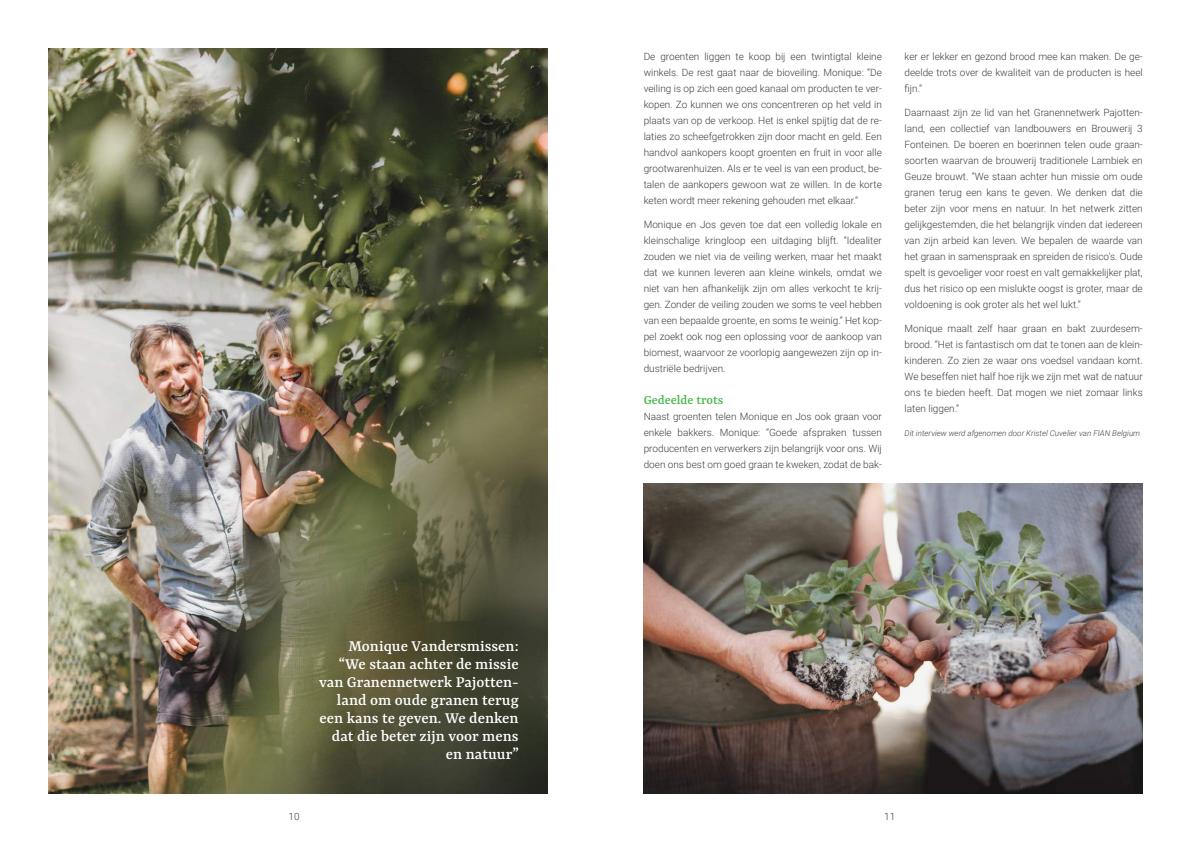
<style>
.page{position:relative;width:1191px;height:842px;background:#fff}
.page>*{position:absolute;margin:0;border:0;box-sizing:border-box;transform-origin:0 0}
.t1{font:500 17px/18px "Yrsa";color:#fff;text-align:right}
.t2{font:500 14px "Yrsa";color:#42b649}
.t3{font:300 10px/16px "Roboto";color:#3e3e3f;text-align:justify}
.t4{font:italic 300 8px "Roboto";color:#3e3e3f}
</style>
<div class="page">
<img style="left:48px;top:48px;width:499px;height:746px">
<img style="left:643px;top:484px;width:499px;height:310px">
<p class="t3" style="left:643px;top:48px;width:240px">De groenten liggen te koop bij een twintigtal kleine winkels. De rest gaat naar de bioveiling. Monique: “De veiling is op zich een goed kanaal om producten te ver&shy;kopen. Zo kunnen we ons concentreren op het veld in plaats van op de verkoop. Het is enkel spijtig dat de re&shy;laties zo scheefgetrokken zijn door macht en geld. Een handvol aankopers koopt groenten en fruit in voor alle grootwarenhuizen. Als er te veel is van een product, be&shy;talen de aankopers gewoon wat ze willen. In de korte keten wordt meer rekening gehouden met elkaar.”</p>
<p class="t3" style="left:643px;top:216px;width:240px">Monique en Jos geven toe dat een volledig lokale en kleinschalige kringloop een uitdaging blijft. “Idealiter zouden we niet via de veiling werken, maar het maakt dat we kunnen leveren aan kleine winkels, omdat we niet van hen afhankelijk zijn om alles verkocht te krij&shy;gen. Zonder de veiling zouden we soms te veel hebben van een bepaalde groente, en soms te weinig.” Het kop&shy;pel zoekt ook nog een oplossing voor de aankoop van biomest, waarvoor ze voorlopig aangewezen zijn op in&shy;dustriële bedrijven.</p>
<h2 class="t2" style="left:643px;top:392px;width:81px">Gedeelde trots</h2>
<p class="t3" style="left:643px;top:408px;width:240px">Naast groenten telen Monique en Jos ook graan voor enkele bakkers. Monique: “Goede afspraken tussen producenten en verwerkers zijn belangrijk voor ons. Wij doen ons best om goed graan te kweken, zodat de bak-</p>
<p class="t3" style="left:904px;top:48px;width:240px">ker er lekker en gezond brood mee kan maken. De ge&shy;deelde trots over de kwaliteit van de producten is heel fijn.”</p>
<p class="t3" style="left:904px;top:104px;width:240px">Daarnaast zijn ze lid van het Granennetwerk Pajotten&shy;land, een collectief van landbouwers en Brouwerij 3<br>Fonteinen. De boeren en boerinnen telen oude graan&shy;soorten waarvan de brouwerij traditionele Lambiek en Geuze brouwt. “We staan achter hun missie om oude granen terug een kans te geven. We denken dat die beter zijn voor mens en natuur. In het netwerk zitten gelijkgestemden, die het belangrijk vinden dat iedereen van zijn arbeid kan leven. We bepalen de waarde van het graan in samenspraak en spreiden de risico’s. Oude spelt is gevoeliger voor roest en valt gemakkelijker plat, dus het risico op een mislukte oogst is groter, maar de voldoening is ook groter als het wel lukt.”</p>
<p class="t3" style="left:904px;top:320px;width:240px">Monique maalt zelf haar graan en bakt zuurdesem&shy;brood. “Het is fantastisch om dat te tonen aan de klein&shy;kinderen. Zo zien ze waar ons voedsel vandaan komt.<br>We beseffen niet half hoe rijk we zijn met wat de natuur ons te bieden heeft. Dat mogen we niet zomaar links laten liggen.”</p>
<p class="t4" style="left:904px;top:428px;width:237px">Dit interview werd afgenomen door Kristel Cuvelier van FIAN Belgium</p>
<h1 class="t1" style="left:319px;top:638px;width:201px">Monique Vandersmissen: “We staan achter de missie van Granennetwerk Pajotten&shy;land om oude granen terug een kans te geven. We denken dat die beter zijn voor mens en natuur”</h1>
<p class="t3" style="left:289px;top:808px;width:13px">10</p>
<p class="t3" style="left:884px;top:808px;width:13px">11</p>
</div>
